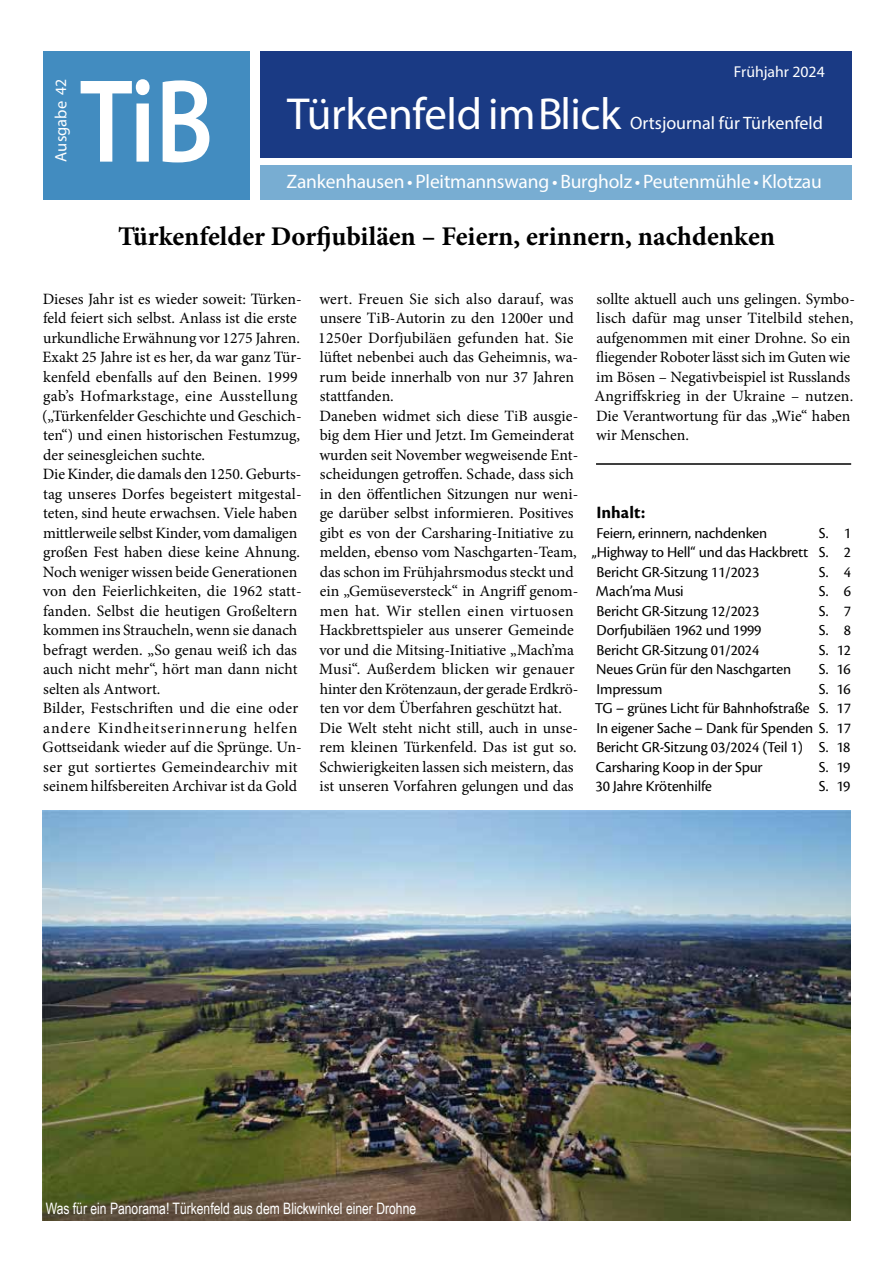
<style>
.page{position:relative;width:893px;height:1263px;background:#fff}
.page>*{position:absolute;margin:0;border:0;box-sizing:border-box;transform-origin:0 0}
.t1{font:119.55px "Myriad Variable Concept";color:#fff;scale:.84 1}
.t2{font:45px "Myriad Variable Concept";letter-spacing:-.01em;color:#fff}
.t3{font:700 27px "Minion Pro";color:#000}
.t4{font:19.5px "Myriad Pro";letter-spacing:-.01em;color:#fff}
.t5{font:18px "Myriad Pro";color:#fff}
.t6{font:700 18px "Cronos Pro";letter-spacing:.005em;color:#000}
.t7{font:16.5px "Myriad Pro";color:#fff}
.t8{font:15.75px/19.5px "Minion Pro";color:#000}
.t9{font:15.75px/19.5px "Cronos Pro";letter-spacing:-.01em;color:#000;text-align:justify}
.t10{font:15.75px "Arial Narrow";color:#fff;scale:.94 1}
.t11{font:15.75px "Myriad Pro";color:#fff}
.s1{font-size:15.75px}
</style>
<div class="page">
<div style="left:43px;top:51px;width:207px;height:148px;background:#428cc0"></div>
<div style="left:260px;top:51px;width:591px;height:107px;background:#1a3a84"></div>
<div style="left:260px;top:165px;width:591px;height:34px;background:#78add2"></div>
<hr style="left:596px;top:463px;width:255px;height:2px;background:#000">
<img style="left:43px;top:811px;width:808px;height:409px">
<p class="t7" style="left:51px;top:162px;width:84px;rotate:-90deg">Ausgabe <span class="s1">42</span></p>
<h1 class="t1" style="left:80px;top:52px;width:161px">TiB</h1>
<h2 class="t2" style="left:287px;top:87px;width:336px">Türkenfeld im Blick</h2>
<p class="t11" style="left:734px;top:62px;width:92px">Frühjahr 2024</p>
<p class="t5" style="left:630px;top:112px;width:194px">Ortsjournal für Türkenfeld</p>
<p class="t4" style="left:286px;top:169px;width:537px">Zankenhausen • Pleitmannswang • Burgholz • Peutenmühle • Klotzau</p>
<h3 class="t3" style="left:118px;top:218px;width:658px">Türkenfelder Dorfjubiläen – Feiern, erinnern, nachdenken</h3>
<p class="t8" style="left:42px;top:289px;width:261px">Dieses Jahr ist es wieder soweit: Türken&shy;feld feiert sich selbst. Anlass ist die erste urkundliche Erwähnung vor 1275 Jahren.<br>Exakt 25 Jahre ist es her, da war ganz Tür&shy;kenfeld ebenfalls auf den Beinen. 1999 gab’s Hofmarkstage, eine Ausstellung („Türkenfelder Geschichte und Geschich&shy;ten“) und einen historischen Festumzug, der seinesgleichen suchte.<br>Die Kinder, die damals den 1250. Geburts&shy;tag unseres Dorfes begeistert mitgestal&shy;teten, sind heute erwachsen. Viele haben mittlerweile selbst Kinder, vom damaligen großen Fest haben diese keine Ahnung.<br>Noch weniger wissen beide Generationen von den Feierlichkeiten, die 1962 statt&shy;fanden. Selbst die heutigen Großeltern kommen ins Straucheln, wenn sie danach befragt werden. „So genau weiß ich das auch nicht mehr“, hört man dann nicht selten als Antwort.<br>Bilder, Festschriften und die eine oder andere Kindheitserinnerung helfen Gottseidank wieder auf die Sprünge. Un&shy;ser gut sortiertes Gemeindearchiv mit seinem hilfsbereiten Archivar ist da Gold</p>
<p class="t8" style="left:318px;top:289px;width:262px">wert. Freuen Sie sich also darauf, was unsere TiB-Autorin zu den 1200er und 1250er Dorfjubiläen gefunden hat. Sie lüftet nebenbei auch das Geheimnis, wa&shy;rum beide innerhalb von nur 37 Jahren stattfanden.<br>Daneben widmet sich diese TiB ausgie&shy;big dem Hier und Jetzt. Im Gemeinderat wurden seit November wegweisende Ent&shy;scheidungen getroffen. Schade, dass sich in den öffentlichen Sitzungen nur weni&shy;ge darüber selbst informieren. Positives gibt es von der Carsharing-Initiative zu melden, ebenso vom Naschgarten-Team, das schon im Frühjahrsmodus steckt und ein „Gemüseversteck“ in Angriff genom&shy;men hat. Wir stellen einen virtuosen Hackbrettspieler aus unserer Gemeinde vor und die Mitsing-Initiative „Mach’ma Musi“. Außerdem blicken wir genauer hinter den Krötenzaun, der gerade Erdkrö&shy;ten vor dem Überfahren geschützt hat.<br>Die Welt steht nicht still, auch in unse&shy;rem kleinen Türkenfeld. Das ist gut so.<br>Schwierigkeiten lassen sich meistern, das ist unseren Vorfahren gelungen und das</p>
<p class="t8" style="left:594px;top:289px;width:262px">sollte aktuell auch uns gelingen. Symbo&shy;lisch dafür mag unser Titelbild stehen, aufgenommen mit einer Drohne. So ein fliegender Roboter lässt sich im Guten wie im Bösen – Negativbeispiel ist Russlands Angriffskrieg in der Ukraine – nutzen.<br>Die Verantwortung für das „Wie“ haben wir Menschen.</p>
<p class="t6" style="left:596px;top:502px;width:50px">Inhalt:</p>
<p class="t9" style="left:596px;top:523px;width:172px">Feiern, erinnern, nachdenken</p>
<p class="t9" style="left:592px;top:523px;width:261px;text-indent:227px">S. 1 „Highway to Hell“ und das Hackbrett S. 2<br>Bericht GR-Sitzung 11/2023</p>
<p class="t9" style="left:819px;top:562px;width:34px">S. 4</p>
<p class="t9" style="left:596px;top:582px;width:89px">Mach’ma Musi</p>
<p class="t9" style="left:819px;top:582px;width:34px">S. 6</p>
<p class="t9" style="left:596px;top:601px;width:164px">Bericht GR-Sitzung 12/2023</p>
<p class="t9" style="left:819px;top:601px;width:34px">S. 7</p>
<p class="t9" style="left:596px;top:621px;width:167px">Dorfjubiläen 1962 und 1999</p>
<p class="t9" style="left:819px;top:621px;width:34px">S. 8</p>
<p class="t9" style="left:596px;top:640px;width:164px">Bericht GR-Sitzung 01/2024</p>
<p class="t9" style="left:819px;top:640px;width:34px">S. 12</p>
<p class="t9" style="left:596px;top:660px;width:196px">Neues Grün für den Naschgarten</p>
<p class="t9" style="left:819px;top:660px;width:33px">S. 16</p>
<p class="t9" style="left:596px;top:679px;width:68px">Impressum</p>
<p class="t9" style="left:595px;top:679px;width:258px;text-indent:224px">S. 16<br>TG – grünes Licht für Bahnhofstraße S. 17<br>In eigener Sache – Dank für Spenden S. 17<br>Bericht GR-Sitzung 03/2024 (Teil 1) S. 18<br>Carsharing Koop in der Spur</p>
<p class="t9" style="left:819px;top:757px;width:33px">S. 19</p>
<p class="t9" style="left:596px;top:777px;width:118px">30 Jahre Krötenhilfe</p>
<p class="t9" style="left:819px;top:777px;width:33px">S. 19</p>
<p class="t10" style="left:46px;top:1197px;width:396px">Was für ein Panorama! Türkenfeld aus dem Blickwinkel einer Drohne</p>
</div>
